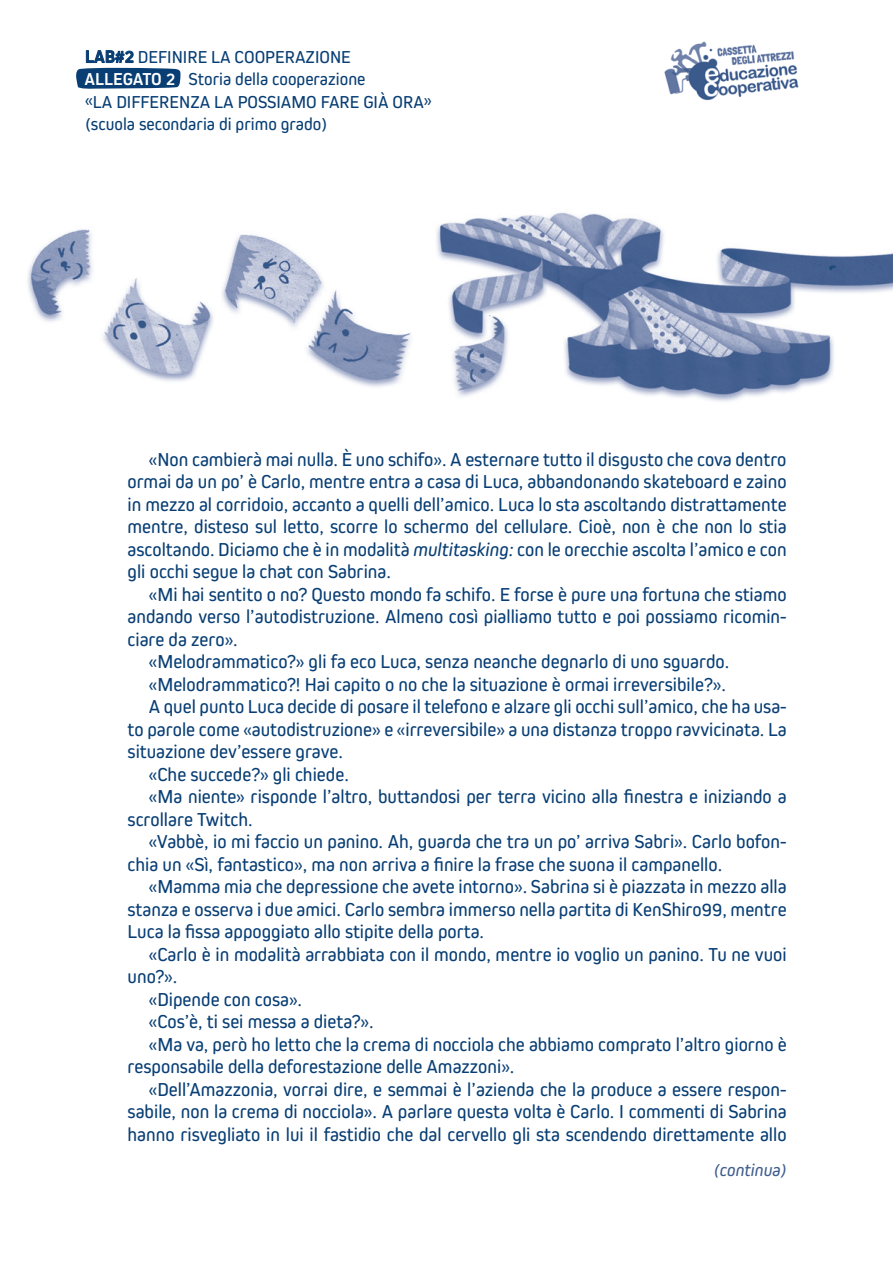
<style>
.page{position:relative;width:893px;height:1263px;background:#fff}
.page>*{position:absolute;margin:0;border:0;box-sizing:border-box;transform-origin:0 0}
.t1{font:19.5px/22.5px "Kiro";color:#083e74;text-align:justify}
.t2{font:18px "Kiro";color:#083e74}
.t3{font:italic 18px "Kiro";color:#3f5d8d}
.t4{font:700 18px "Kiro";color:#fff}
.s1{font-weight:700}
.s2{font-style:italic}
</style>
<div class="page">
<img style="left:27px;top:212px;width:866px;height:190px">
<img style="left:664px;top:41px;width:135px;height:60px">
<svg style="left:76px;top:67px;width:105px;height:22px;background:#235383"></svg>
<p class="t2" style="left:85px;top:46px;width:267px"><span class="s1">LAB#2</span> DEFINIRE LA COOPERAZIONE</p>
<p class="t2" style="left:189px;top:69px;width:178px">Storia della cooperazione</p>
<p class="t2" style="left:85px;top:91px;width:348px">«LA DIFFERENZA LA POSSIAMO FARE GIÀ ORA»</p>
<p class="t2" style="left:85px;top:114px;width:244px">(scuola secondaria di primo grado)</p>
<p class="t4" style="left:84px;top:68px;width:92px">ALLEGATO 2</p>
<p class="t1" style="left:128px;top:448px;width:661px;text-indent:21px">«Non cambierà mai nulla. È uno schifo». A esternare tutto il disgusto che cova dentro ormai da un po’ è Carlo, mentre entra a casa di Luca, abbandonando skateboard e zaino in mezzo al corridoio, accanto a quelli dell’amico. Luca lo sta ascoltando distrattamente mentre, disteso sul letto, scorre lo schermo del cellulare. Cioè, non è che non lo stia ascoltando. Diciamo che è in modalità <span class="s2">multitasking:</span> con le orecchie ascolta l’amico e con gli occhi segue la chat con Sabrina.</p>
<p class="t1" style="left:149px;top:583px;width:639px">«Mi hai sentito o no? Questo mondo fa schifo. E forse è pure una fortuna che stiamo</p>
<p class="t1" style="left:128px;top:605px;width:661px">andando verso l’autodistruzione. Almeno così pialliamo tutto e poi possiamo ricomin-</p>
<p class="t1" style="left:128px;top:628px;width:112px">ciare da zero».</p>
<p class="t1" style="left:149px;top:650px;width:582px">«Melodrammatico?» gli fa eco Luca, senza neanche degnarlo di uno sguardo.</p>
<p class="t1" style="left:149px;top:673px;width:579px">«Melodrammatico?! Hai capito o no che la situazione è ormai irreversibile?».</p>
<p class="t1" style="left:149px;top:695px;width:639px">A quel punto Luca decide di posare il telefono e alzare gli occhi sull’amico, che ha usa-</p>
<p class="t1" style="left:128px;top:718px;width:661px">to parole come «autodistruzione» e «irreversibile» a una distanza troppo ravvicinata. La</p>
<p class="t1" style="left:128px;top:740px;width:217px">situazione dev’essere grave.</p>
<p class="t1" style="left:149px;top:763px;width:202px">«Che succede?» gli chiede.</p>
<p class="t1" style="left:149px;top:785px;width:639px">«Ma niente» risponde l’altro, buttandosi per terra vicino alla finestra e iniziando a</p>
<p class="t1" style="left:128px;top:808px;width:127px">scrollare Twitch.</p>
<p class="t1" style="left:149px;top:830px;width:639px">«Vabbè, io mi faccio un panino. Ah, guarda che tra un po’ arriva Sabri». Carlo bofon-</p>
<p class="t1" style="left:128px;top:853px;width:596px">chia un «Sì, fantastico», ma non arriva a finire la frase che suona il campanello.</p>
<p class="t1" style="left:149px;top:875px;width:639px">«Mamma mia che depressione che avete intorno». Sabrina si è piazzata in mezzo alla</p>
<p class="t1" style="left:128px;top:898px;width:661px">stanza e osserva i due amici. Carlo sembra immerso nella partita di KenShiro99, mentre</p>
<p class="t1" style="left:128px;top:920px;width:358px">Luca la fissa appoggiato allo stipite della porta.</p>
<p class="t1" style="left:149px;top:943px;width:639px">«Carlo è in modalità arrabbiata con il mondo, mentre io voglio un panino. Tu ne vuoi</p>
<p class="t1" style="left:128px;top:965px;width:51px">uno?».</p>
<p class="t1" style="left:149px;top:988px;width:155px">«Dipende con cosa».</p>
<p class="t1" style="left:149px;top:1010px;width:226px">«Cos’è, ti sei messa a dieta?».</p>
<p class="t1" style="left:149px;top:1033px;width:639px">«Ma va, però ho letto che la crema di nocciola che abbiamo comprato l’altro giorno è</p>
<p class="t1" style="left:128px;top:1055px;width:388px">responsabile della deforestazione delle Amazzoni».</p>
<p class="t1" style="left:149px;top:1078px;width:639px">«Dell’Amazzonia, vorrai dire, e semmai è l’azienda che la produce a essere respon-</p>
<p class="t1" style="left:128px;top:1100px;width:661px">sabile, non la crema di nocciola». A parlare questa volta è Carlo. I commenti di Sabrina</p>
<p class="t1" style="left:128px;top:1123px;width:661px">hanno risvegliato in lui il fastidio che dal cervello gli sta scendendo direttamente allo</p>
<p class="t3" style="left:714px;top:1160px;width:74px">(continua)</p>
</div>
